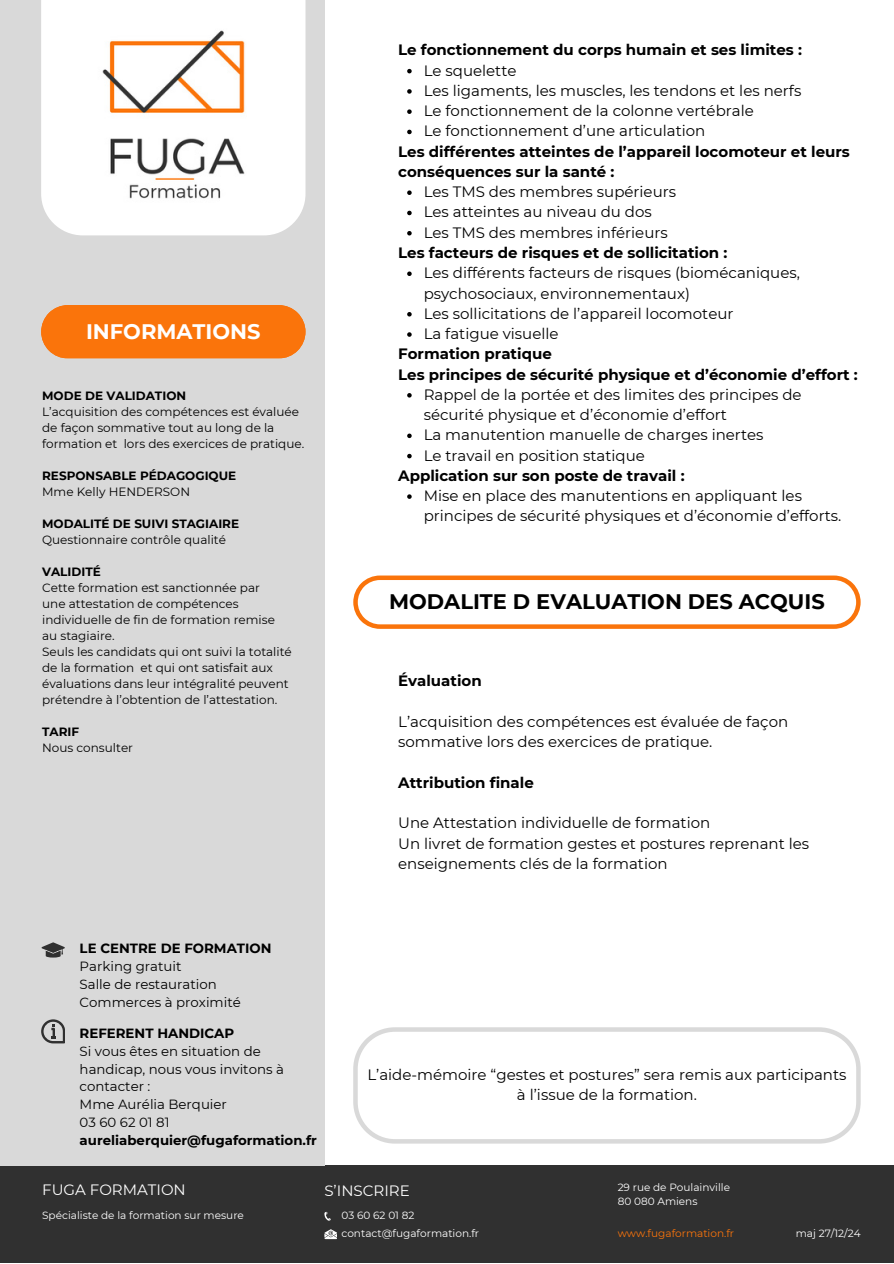
<style>
.page{position:relative;width:894px;height:1264px;background:#fff}
.page>*{position:absolute;margin:0;border:0;box-sizing:border-box;transform-origin:0 0}
.t1{font:700 21px "Montserrat";color:#000}
.t2{font:700 21px "Montserrat";color:#fff}
.t3{font:15px/20.2px "Montserrat";color:#000}
.t4{font:700 15px/20.2px "Montserrat";color:#000}
.t5{font:15px "Montserrat";color:#fff}
.t6{font:13.35px/17.7px "Montserrat";color:#000}
.t7{font:12px/16px "Montserrat";color:#000}
.t8{font:700 12px/16px "Montserrat";color:#000}
.t9{font:10.5px "Montserrat";color:#fff}
.t10{font:10.5px "Montserrat";color:#fa740b}
.s1{font-weight:700}
.s2{font-weight:400}
</style>
<div class="page">
<div style="left:0;top:1165px;width:893px;height:98px;background:#303030"></div>
<div style="left:0;top:0;width:324px;height:1165px;background:#d9d9d9"></div>
<div style="left:41px;top:0;width:264px;height:235px;background:#fff"></div>
<img style="left:92px;top:29px;width:162px;height:175px">
<svg style="left:324px;top:1211px;width:7px;height:9px"></svg>
<svg style="left:324px;top:1229px;width:13px;height:10px"></svg>
<svg style="left:42px;top:942px;width:23px;height:15px"></svg>
<svg style="left:41px;top:1019px;width:24px;height:23px"></svg>
<svg style="left:353px;top:1027px;width:507px;height:116px"></svg>
<svg style="left:353px;top:575px;width:507px;height:53px"></svg>
<div style="left:41px;top:305px;width:264px;height:53px;background:#fa740b"></div>
<svg style="left:407px;top:69px;width:4px;height:4px"></svg>
<svg style="left:407px;top:89px;width:4px;height:5px"></svg>
<svg style="left:407px;top:109px;width:4px;height:5px"></svg>
<svg style="left:407px;top:130px;width:4px;height:4px"></svg>
<svg style="left:407px;top:190px;width:4px;height:5px"></svg>
<svg style="left:407px;top:211px;width:4px;height:4px"></svg>
<svg style="left:407px;top:231px;width:4px;height:4px"></svg>
<svg style="left:407px;top:271px;width:4px;height:5px"></svg>
<svg style="left:407px;top:312px;width:4px;height:4px"></svg>
<svg style="left:407px;top:332px;width:4px;height:5px"></svg>
<svg style="left:407px;top:393px;width:4px;height:4px"></svg>
<svg style="left:407px;top:433px;width:4px;height:5px"></svg>
<svg style="left:407px;top:454px;width:4px;height:4px"></svg>
<svg style="left:407px;top:494px;width:4px;height:5px"></svg>
<p class="t2" style="left:86px;top:318px;width:176px">INFORMATIONS</p>
<p class="t7" style="left:42px;top:388px;width:263px"><span class="s1">MODE DE VALIDATION<br></span>L’acquisition des compétences est évaluée de façon sommative tout au long de la formation et lors des exercices de pratique.</p>
<h5 class="t8" style="left:42px;top:468px;width:196px">RESPONSABLE PÉDAGOGIQUE<br><span class="s2">Mme Kelly HENDERSON</span></h5>
<h5 class="t7" style="left:42px;top:516px;width:198px"><span class="s1">MODALITÉ DE SUIVI STAGIAIRE<br></span>Questionnaire contrôle qualité</h5>
<h3 class="t7" style="left:42px;top:564px;width:251px"><span class="s1">VALIDITÉ<br></span>Cette formation est sanctionnée par<br>une attestation de compétences individuelle de fin de formation remise au stagiaire.<br>Seuls les candidats qui ont suivi la totalité de la formation et qui ont satisfait aux évaluations dans leur intégralité peuvent prétendre à l’obtention de l’attestation.</h3>
<p class="t8" style="left:42px;top:724px;width:39px">TARIF</p>
<p class="t7" style="left:42px;top:740px;width:92px">Nous consulter</p>
<p class="t4" style="left:398px;top:40px;width:405px">Le fonctionnement du corps humain et ses limites :</p>
<h3 class="t3" style="left:423px;top:60px;width:94px">Le squelette</h3>
<p class="t3" style="left:423px;top:80px;width:379px">Les ligaments, les muscles, les tendons et les nerfs</p>
<p class="t3" style="left:423px;top:101px;width:331px">Le fonctionnement de la colonne vertébrale</p>
<p class="t3" style="left:423px;top:121px;width:283px">Le fonctionnement d’une articulation</p>
<h3 class="t4" style="left:398px;top:141px;width:453px">Les différentes atteintes de l’appareil locomoteur et leurs conséquences sur la santé :</h3>
<p class="t3" style="left:423px;top:182px;width:254px">Les TMS des membres supérieurs</p>
<h1 class="t3" style="left:423px;top:202px;width:230px">Les atteintes au niveau du dos</h1>
<h3 class="t3" style="left:423px;top:222px;width:245px">Les TMS des membres inférieurs</h3>
<h4 class="t4" style="left:398px;top:242px;width:331px">Les facteurs de risques et de sollicitation :</h4>
<h3 class="t3" style="left:423px;top:263px;width:377px">Les différents facteurs de risques (biomécaniques, psychosociaux, environnementaux)</h3>
<h4 class="t3" style="left:423px;top:303px;width:311px">Les sollicitations de l’appareil locomoteur</h4>
<p class="t3" style="left:423px;top:323px;width:136px">La fatigue visuelle</p>
<h2 class="t4" style="left:398px;top:344px;width:461px">Formation pratique<br>Les principes de sécurité physique et d’économie d’effort :</h2>
<p class="t3" style="left:423px;top:384px;width:379px">Rappel de la portée et des limites des principes de sécurité physique et d’économie d’effort</p>
<h2 class="t3" style="left:423px;top:425px;width:341px">La manutention manuelle de charges inertes</h2>
<p class="t3" style="left:423px;top:445px;width:223px">Le travail en position statique</p>
<p class="t4" style="left:398px;top:465px;width:288px">Application sur son poste de travail :</p>
<p class="t3" style="left:423px;top:485px;width:419px">Mise en place des manutentions en appliquant les principes de sécurité physiques et d’économie d’efforts.</p>
<p class="t1" style="left:389px;top:589px;width:437px">MODALITE D EVALUATION DES ACQUIS</p>
<h3 class="t4" style="left:398px;top:671px;width:85px">Évaluation</h3>
<p class="t3" style="left:398px;top:711px;width:391px">L’acquisition des compétences est évaluée de façon sommative lors des exercices de pratique.</p>
<p class="t4" style="left:398px;top:772px;width:137px">Attribution finale</p>
<p class="t3" style="left:398px;top:812px;width:412px">Une Attestation individuelle de formation<br>Un livret de formation gestes et postures reprenant les enseignements clés de la formation</p>
<p class="t6" style="left:80px;top:939px;width:193px"><span class="s1">LE CENTRE DE FORMATION<br></span>Parking gratuit<br>Salle de restauration<br>Commerces à proximité</p>
<p class="t6" style="left:80px;top:1024px;width:239px"><span class="s1">REFERENT HANDICAP<br></span>Si vous êtes en situation de handicap, nous vous invitons à contacter :<br>Mme Aurélia Berquier<br>03 60 62 01 81 <span class="s1">aureliaberquier@fugaformation.fr</span></p>
<h3 class="t3" style="left:367px;top:1064px;width:480px;text-align:center">L’aide-mémoire “gestes et postures” sera remis aux participants à l’issue de la formation.</h3>
<h5 class="t5" style="left:42px;top:1180px;width:145px">FUGA FORMATION</h5>
<h5 class="t9" style="left:42px;top:1208px;width:203px">Spécialiste de la formation sur mesure</h5>
<h1 class="t5" style="left:324px;top:1181px;width:87px">S’INSCRIRE</h1>
<h5 class="t9" style="left:341px;top:1226px;width:139px">contact@fugaformation.fr</h5>
<p class="t9" style="left:341px;top:1208px;width:74px">03 60 62 01 82</p>
<h5 class="t9" style="left:617px;top:1180px;width:114px">29 rue de Poulainville</h5>
<h5 class="t9" style="left:617px;top:1194px;width:81px">80 080 Amiens</h5>
<p class="t10" style="left:617px;top:1226px;width:118px">www.fugaformation.fr</p>
<p class="t9" style="left:795px;top:1226px;width:66px">maj 27/12/24</p>
</div>
